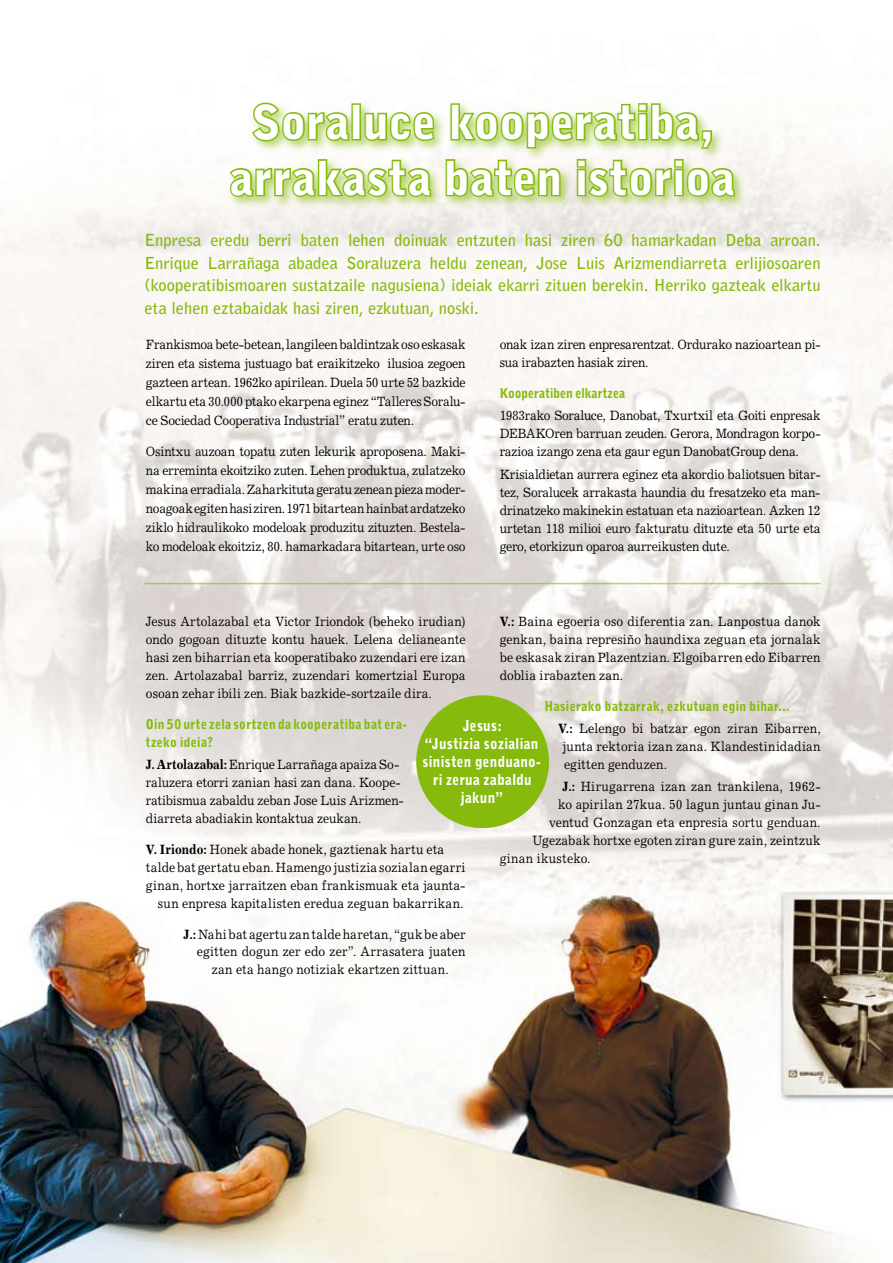
<style>
.page{position:relative;width:893px;height:1263px;background:#fff}
.page>*{position:absolute;margin:0;border:0;box-sizing:border-box;transform-origin:0 0}
.t1{font:900 46.5px/55.8px "Bell Gothic Std";letter-spacing:.01em;color:#fff;text-align:center}
.t2{font:700 16.5px/22.5px "Bell Gothic Std";color:#86ba0d;text-align:justify}
.t3{font:900 15px/18px "Bell Gothic Std";letter-spacing:.025em;color:#fff;text-align:center;scale:.9 1}
.t4{font:13.5px/18px "Excelsior";color:#000;text-align:justify;scale:.9 1}
.t5{font:13.5px "Excelsior";letter-spacing:.02em;color:#000;scale:.9 1}
.t6{font:900 13.5px/18px "Bell Gothic Std";letter-spacing:.025em;color:#86ba0d;scale:.9 1}
.t7{font:900 13.5px "Bell Gothic Std";letter-spacing:-.005em;color:#86ba0d;scale:.9 1}
.t8{font:13.5px "Excelsior";letter-spacing:.025em;color:#000;scale:.9 1}
.s1{font-weight:700}
</style>
<div class="page">
<img style="left:0;top:179px;width:893px;height:1084px">
<div style="left:226px;top:99px;width:667px;height:145px;background:#86ba0d;opacity:.6"></div>
<svg style="left:250px;top:101px;width:101px;height:42px"></svg>
<div style="left:351px;top:103px;width:10px;height:37px;border:3px solid #86ba0d"></div>
<svg style="left:363px;top:109px;width:73px;height:35px;background:#b6d46e"></svg>
<svg style="left:449px;top:102px;width:265px;height:48px"></svg>
<svg style="left:227px;top:158px;width:206px;height:40px"></svg>
<svg style="left:444px;top:158px;width:118px;height:40px"></svg>
<svg style="left:575px;top:157px;width:161px;height:42px"></svg>
<div style="left:416px;top:695px;width:133px;height:133px;background:#86ba0d;border-radius:50%"></div>
<hr style="left:145px;top:583px;width:676px;height:1px;background:#86ba0d">
<h1 class="t1" style="left:230px;top:95px;width:506px">Soraluce kooperatiba, arrakasta baten istorioa</h1>
<p class="t2" style="left:145px;top:229px;width:678px">Enpresa eredu berri baten lehen doinuak entzuten hasi ziren 60 hamarkadan Deba arroan.<br>Enrique Larrañaga abadea Soraluzera heldu zenean, Jose Luis Arizmendiarreta erlijiosoaren (kooperatibismoaren sustatzaile nagusiena) ideiak ekarri zituen berekin. Herriko gazteak elkartu eta lehen eztabaidak hasi ziren, ezkutuan, noski.</p>
<p class="t4" style="left:146px;top:335px;width:357px;line-height:18.9px">Frankismoa bete-betean, langileen baldintzak oso eskasak ziren eta sistema justuago bat eraikitzeko ilusioa zegoen gazteen artean. 1962ko apirilean. Duela 50 urte 52 bazkide elkartu eta 30.000 ptako ekarpena eginez “Talleres Soralu&shy;ce Sociedad Cooperativa Industrial” eratu zuten.</p>
<p class="t4" style="left:146px;top:442px;width:357px;line-height:18.9px">Osintxu auzoan topatu zuten lekurik aproposena. Maki&shy;na erreminta ekoitziko zuten. Lehen produktua, zulatzeko makina erradiala. Zaharkituta geratu zenean pieza moder&shy;noagoak egiten hasi ziren. 1971 bitartean hainbat ardatzeko ziklo hidraulikoko modeloak produzitu zituzten. Bestela&shy;ko modeloak ekoitziz, 80. hamarkadara bitartean, urte oso</p>
<p class="t4" style="left:500px;top:335px;width:358px">onak izan ziren enpresarentzat. Ordurako nazioartean pi&shy;sua irabazten hasiak ziren.</p>
<p class="t7" style="left:500px;top:385px;width:141px">Kooperatiben elkartzea</p>
<p class="t4" style="left:500px;top:406px;width:358px">1983rako Soraluce, Danobat, Txurtxil eta Goiti enpresak DEBAKOren barruan zeuden. Gerora, Mondragon korpo&shy;razioa izango zena eta gaur egun DanobatGroup dena.</p>
<p class="t4" style="left:500px;top:465px;width:358px">Krisialdietan aurrera eginez eta akordio baliotsuen bitar&shy;tez, Soralucek arrakasta haundia du fresatzeko eta man&shy;drinatzeko makinekin estatuan eta nazioartean. Azken 12 urtetan 118 milioi euro fakturatu dituzte eta 50 urte eta gero, etorkizun oparoa aurreikusten dute.</p>
<p class="t4" style="left:500px;top:612px;width:358px"><span class="s1">V.:</span> Baina egoeria oso diferentia zan. Lanpostua danok genkan, baina represiño haundixa zeguan eta jornalak be eskasak ziran Plazentzian. Elgoibarren edo Eibarren doblia irabazten zan.</p>
<p class="t6" style="left:544px;top:697px;width:274px">Hasierako batzarrak, ezkutuan egin bihar...</p>
<p class="t4" style="left:562px;top:719px;width:288px;text-indent:-4px"><span class="s1">V.:</span> Lelengo bi batzar egon ziran Eibarren, junta rektoria izan zana. Klandestinidadian egitten genduzen.</p>
<p class="t5" style="left:562px;top:779px;width:288px"><span class="s1">J.:</span> Hirugarrena izan zan trankilena, 1962-</p>
<p class="t4" style="left:558px;top:795px;width:293px">ko apirilan 27kua. 50 lagun juntau ginan Ju-</p>
<p class="t4" style="left:549px;top:813px;width:303px">ventud Gonzagan eta enpresia sortu genduan.</p>
<p class="t4" style="left:532px;top:831px;width:322px">Ugezabak hortxe egoten ziran gure zain, zeintzuk</p>
<p class="t8" style="left:500px;top:850px;width:103px">ginan ikusteko.</p>
<p class="t4" style="left:146px;top:612px;width:357px">Jesus Artolazabal eta Victor Iriondok (beheko irudian) ondo gogoan dituzte kontu hauek. Lelena delianeante hasi zen biharrian eta kooperatibako zuzendari ere izan zen. Artolazabal barriz, zuzendari komertzial Europa osoan zehar ibili zen. Biak bazkide-sortzaile dira.</p>
<p class="t6" style="left:146px;top:715px;width:292px">Oin 50 urte zela sortzen da kooperatiba bat era&shy;tzeko ideia?</p>
<p class="t4" style="left:146px;top:755px;width:288px;text-align:left"><span class="s1">J. Artolazabal:</span> Enrique Larrañaga apaiza So&shy;raluzera etorri zanian hasi zan dana. Koope&shy;ratibismua zabaldu zeban Jose Luis Arizmen&shy;diarreta abadiakin kontaktua zeukan.</p>
<p class="t4" style="left:146px;top:840px;width:333px"><span class="s1">V. Iriondo:</span> Honek abade honek, gaztienak hartu eta</p>
<p class="t4" style="left:146px;top:858px;width:357px">talde bat gertatu eban. Hamengo justizia sozialan egarri</p>
<p class="t5" style="left:146px;top:877px;width:357px">ginan, hortxe jarraitzen eban frankismuak eta jaunta-</p>
<p class="t5" style="left:158px;top:895px;width:341px">sun enpresa kapitalisten eredua zeguan bakarrikan.</p>
<p class="t5" style="left:183px;top:926px;width:315px"><span class="s1">J.:</span> Nahi bat agertu zan talde haretan, “guk be aber</p>
<p class="t4" style="left:197px;top:943px;width:300px">egitten dogun zer edo zer”. Arrasatera juaten</p>
<p class="t5" style="left:212px;top:962px;width:265px">zan eta hango notiziak ekartzen zittuan.</p>
<p class="t3" style="left:423px;top:717px;width:133px">Jesus:<br>“Justizia sozialian sinisten genduano&shy;ri zerua zabaldu jakun”</p>
</div>
